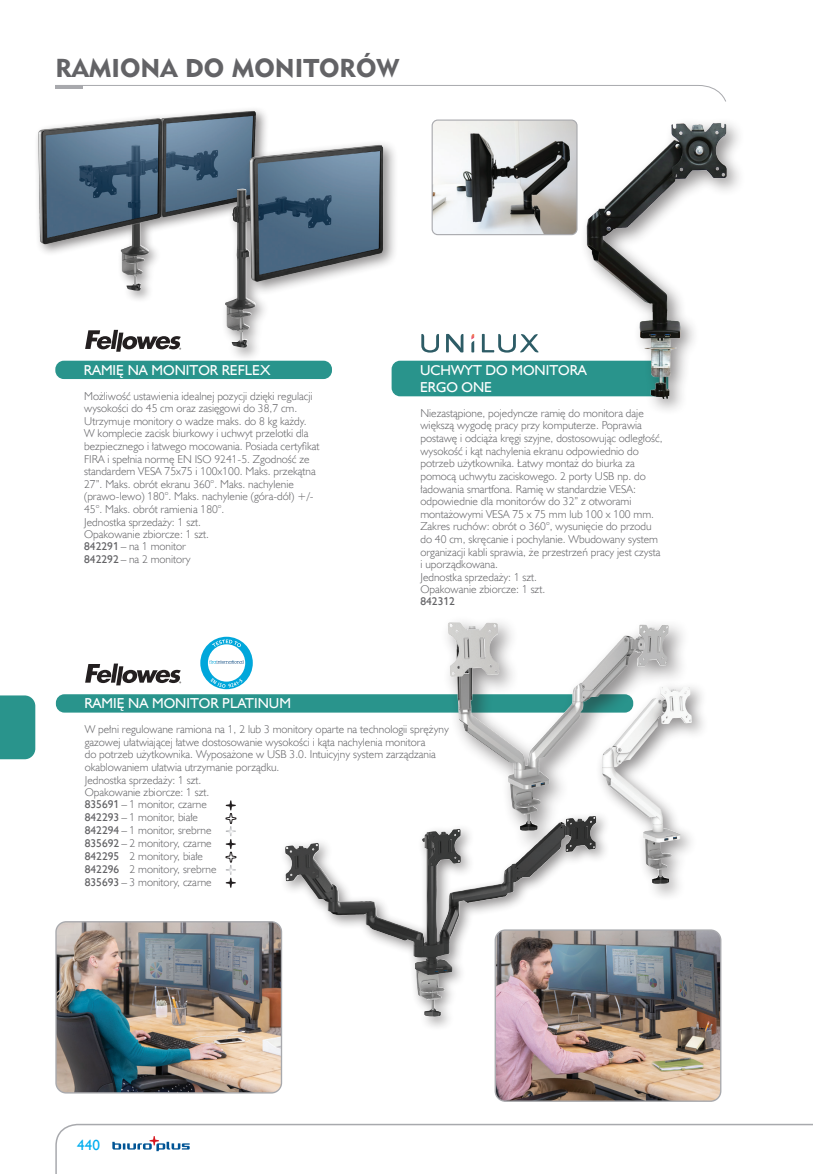
<style>
.page{position:relative;width:813px;height:1174px;background:#fff}
.page>*{position:absolute;margin:0;border:0;box-sizing:border-box;transform-origin:0 0}
.Rozdziały_nie_do_spisu{font:25.65px "Geometric 415 Blk EU";color:#636366}
.t1{font:15px "Humanst 521 EU";color:#00aeef}
.Nazwa_modułu_A{font:14.4px/17.2px "Humanst 521 EU";color:#fff}
.opis_produktów{font:11.4px/12.6px "Humanst 521 Lt EU";color:#636366}
.opis_produktów-2{font:11.4px "Humanst 521 EU";color:#636366}
.s1{font-family:"Humanst 521 EU"}
</style>
<div class="page">
<svg style="left:55px;top:85px;width:664px;height:7px"></svg>
<hr style="left:55px;top:86px;width:28px;height:3px;background:#a8a9ad">
<svg style="left:55px;top:1123px;width:757px;height:51px"></svg>
<svg style="left:112px;top:1136px;width:77px;height:15px"></svg>
<div style="left:0;top:695px;width:35px;height:64px;background:#29948c"></div>
<div style="left:55px;top:361px;width:277px;height:18px;background:#29948c;border-radius:9px"></div>
<div style="left:34px;top:106px;width:235px;height:197px;background:#231f20;opacity:.5"></div>
<img style="left:38px;top:111px;width:211px;height:173px">
<div style="left:220px;top:139px;width:178px;height:223px;background:#231f20;opacity:.5"></div>
<img style="left:225px;top:145px;width:151px;height:202px">
<img style="left:57px;top:923px;width:224px;height:169px">
<div style="left:55px;top:921px;width:227px;height:172px;border:1px solid #a8a9ad;border-radius:10px"></div>
<img style="left:496px;top:931px;width:224px;height:170px">
<div style="left:494px;top:929px;width:227px;height:172px;border:1px solid #a8a9ad;border-radius:10px"></div>
<div style="left:279px;top:810px;width:331px;height:221px;background:#231f20;opacity:.5"></div>
<img style="left:437px;top:816px;width:157px;height:125px">
<div style="left:56px;top:694px;width:577px;height:18px;background:#29948c;border-radius:9px"></div>
<svg style="left:225px;top:800px;width:11px;height:87px"></svg>
<svg style="left:200px;top:637px;width:53px;height:52px"></svg>
<div style="left:440px;top:614px;width:250px;height:238px;background:#231f20;opacity:.5"></div>
<img style="left:447px;top:622px;width:102px;height:209px">
<div style="left:595px;top:680px;width:114px;height:222px;background:#231f20;opacity:.5"></div>
<img style="left:601px;top:687px;width:67px;height:196px">
<svg style="left:85px;top:663px;width:96px;height:22px"></svg>
<svg style="left:85px;top:330px;width:96px;height:22px"></svg>
<div style="left:391px;top:361px;width:277px;height:35px;background:#29948c;border-radius:9px"></div>
<svg style="left:421px;top:334px;width:18px;height:18px"></svg>
<svg style="left:471px;top:334px;width:3px;height:18px"></svg>
<svg style="left:446px;top:334px;width:17px;height:18px"></svg>
<svg style="left:481px;top:334px;width:57px;height:18px"></svg>
<img style="left:553px;top:92px;width:186px;height:318px">
<img style="left:433px;top:120px;width:143px;height:115px">
<div style="left:431px;top:119px;width:146px;height:116px;border:1px solid #a8a9ad;border-radius:6px"></div>
<p class="Rozdziały_nie_do_spisu" style="left:55px;top:53px;width:345px">RAMIONA DO MONITORÓW</p>
<p class="Nazwa_modułu_A" style="left:84px;top:361px;width:188px">RAMIĘ NA MONITOR REFLEX</p>
<p class="opis_produktów" style="left:84px;top:389px;width:237px">Możliwość ustawienia idealnej pozycji dzięki regulacji wysokości do 45 cm oraz zasięgowi do 38,7 cm.<br>Utrzymuje monitory o wadze maks. do 8 kg każdy.<br>W komplecie zacisk biurkowy i uchwyt przelotki dla bezpiecznego i łatwego mocowania. Posiada certyfikat FIRA i spełnia normę EN ISO 9241-5. Zgodność ze standardem VESA 75x75 i 100x100. Maks. przekątna 27”. Maks. obrót ekranu 360°. Maks. nachylenie (prawo-lewo) 180°. Maks. nachylenie (góra-dół) +/- 45°. Maks. obrót ramienia 180°.</p>
<p class="opis_produktów" style="left:84px;top:515px;width:118px">Jednostka sprzedaży: 1 szt.</p>
<p class="opis_produktów" style="left:84px;top:528px;width:126px">Opakowanie zbiorcze: 1 szt.</p>
<p class="opis_produktów" style="left:84px;top:540px;width:103px"><span class="s1">842291</span> – na 1 monitor</p>
<p class="opis_produktów" style="left:84px;top:553px;width:108px"><span class="s1">842292</span> – na 2 monitory</p>
<p class="Nazwa_modułu_A" style="left:420px;top:361px;width:168px">UCHWYT DO MONITORA<br>ERGO ONE</p>
<p class="opis_produktów" style="left:420px;top:406px;width:243px">Niezastąpione, pojedyncze ramię do monitora daje większą wygodę pracy przy komputerze. Poprawia postawę i odciąża kręgi szyjne, dostosowując odległość, wysokość i kąt nachylenia ekranu odpowiednio do potrzeb użytkownika. Łatwy montaż do biurka za pomocą uchwytu zaciskowego. 2 porty USB np. do ładowania smartfona. Ramię w standardzie VESA: odpowiednie dla monitorów do 32” z otworami montażowymi VESA 75 x 75 mm lub 100 x 100 mm.<br>Zakres ruchów: obrót o 360°, wysunięcie do przodu do 40 cm, skręcanie i pochylanie. Wbudowany system organizacji kabli sprawia, że przestrzeń pracy jest czysta i uporządkowana.</p>
<p class="opis_produktów" style="left:420px;top:570px;width:118px">Jednostka sprzedaży: 1 szt.</p>
<p class="opis_produktów" style="left:420px;top:583px;width:126px">Opakowanie zbiorcze: 1 szt.</p>
<p class="opis_produktów-2" style="left:420px;top:594px;width:36px">842312</p>
<p class="Nazwa_modułu_A" style="left:84px;top:695px;width:208px">RAMIĘ NA MONITOR PLATINUM</p>
<p class="opis_produktów" style="left:85px;top:722px;width:365px">W pełni regulowane ramiona na 1, 2 lub 3 monitory oparte na technologii sprężyny gazowej ułatwiającej łatwe dostosowanie wysokości i kąta nachylenia monitora<br>do potrzeb użytkownika. Wyposażone w USB 3.0. Intuicyjny system zarządzania okablowaniem ułatwia utrzymanie porządku.</p>
<p class="opis_produktów" style="left:85px;top:773px;width:118px">Jednostka sprzedaży: 1 szt.</p>
<p class="opis_produktów" style="left:85px;top:785px;width:126px">Opakowanie zbiorcze: 1 szt.</p>
<p class="opis_produktów" style="left:85px;top:798px;width:123px"><span class="s1">835691</span> – 1 monitor, czarne</p>
<p class="opis_produktów" style="left:85px;top:810px;width:115px"><span class="s1">842293</span> – 1 monitor, białe</p>
<p class="opis_produktów" style="left:85px;top:823px;width:128px"><span class="s1">842294</span> – 1 monitor, srebrne</p>
<p class="opis_produktów" style="left:85px;top:836px;width:128px"><span class="s1">835692</span> – 2 monitory, czarne</p>
<p class="opis_produktów-2" style="left:85px;top:849px;width:36px">842295</p>
<p class="opis_produktów" style="left:129px;top:849px;width:75px">2 monitory, białe</p>
<p class="opis_produktów-2" style="left:85px;top:861px;width:36px">842296</p>
<p class="opis_produktów" style="left:129px;top:862px;width:88px">2 monitory, srebrne</p>
<p class="opis_produktów" style="left:85px;top:875px;width:128px"><span class="s1">835693</span> – 3 monitory, czarne</p>
<h2 class="t1" style="left:77px;top:1135px;width:24px">440</h2>
</div>
